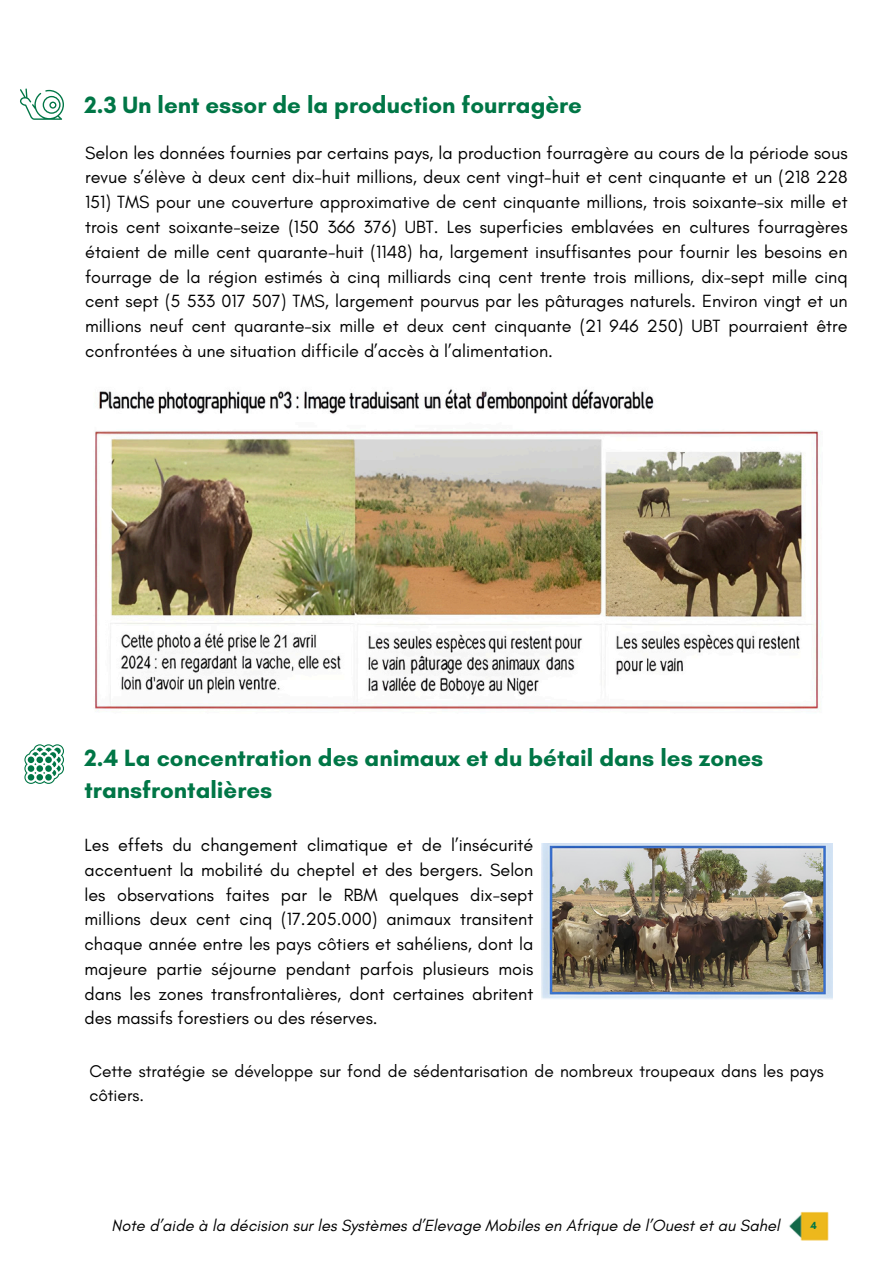
<style>
.page{position:relative;width:894px;height:1264px;background:#fff}
.page>*{position:absolute;margin:0;border:0;box-sizing:border-box;transform-origin:0 0}
.t1{font:700 24px/32.7px "Glacial Indifference";color:#007646}
.t2{font:18px/24.8px "Glacial Indifference";color:#000;text-align:justify}
.t3{font:17.4px/23.9px "Glacial Indifference";color:#000}
.t4{font:italic 16.5px "Glacial Indifference";color:#000}
.t5{font:700 10.5px "Glacial Indifference";color:#007646}
</style>
<div class="page">
<img style="left:94px;top:389px;width:725px;height:322px">
<img style="left:789px;top:1211px;width:40px;height:30px">
<img style="left:541px;top:843px;width:291px;height:156px">
<svg style="left:24px;top:744px;width:40px;height:39px"></svg>
<svg style="left:20px;top:88px;width:44px;height:32px"></svg>
<p class="t1" style="left:84px;top:88px;width:499px">2.3 Un lent essor de la production fourragère</p>
<p class="t2" style="left:85px;top:140px;width:763px">Selon les données fournies par certains pays, la production fourragère au cours de la période sous revue s’élève à deux cent dix-huit millions, deux cent vingt-huit et cent cinquante et un (218 228<br>151) TMS pour une couverture approximative de cent cinquante millions, trois soixante-six mille et trois cent soixante-seize (150 366 376) UBT. Les superficies emblavées en cultures fourragères étaient de mille cent quarante-huit (1148) ha, largement insuffisantes pour fournir les besoins en fourrage de la région estimés à cinq milliards cinq cent trente trois millions, dix-sept mille cinq cent sept (5 533 017 507) TMS, largement pourvus par les pâturages naturels. Environ vingt et un millions neuf cent quarante-six mille et deux cent cinquante (21 946 250) UBT pourraient être confrontées à une situation difficile d’accès à l’alimentation.</p>
<h1 class="t1" style="left:84px;top:740px;width:680px">2.4 La concentration des animaux et du bétail dans les zones transfrontalières</h1>
<p class="t2" style="left:84px;top:832px;width:450px">Les effets du changement climatique et de l’insécurité accentuent la mobilité du cheptel et des bergers. Selon les observations faites par le RBM quelques dix-sept millions deux cent cinq (17.205.000) animaux transitent chaque année entre les pays côtiers et sahéliens, dont la majeure partie séjourne pendant parfois plusieurs mois dans les zones transfrontalières, dont certaines abritent des massifs forestiers ou des réserves.</p>
<p class="t3" style="left:89px;top:1059px;width:735px">Cette stratégie se développe sur fond de sédentarisation de nombreux troupeaux dans les pays côtiers.</p>
<p class="t4" style="left:111px;top:1214px;width:669px">Note d’aide à la décision sur les Systèmes d’Elevage Mobiles en Afrique de l’Ouest et au Sahel</p>
<p class="t5" style="left:810px;top:1218px;width:8px">4</p>
</div>
